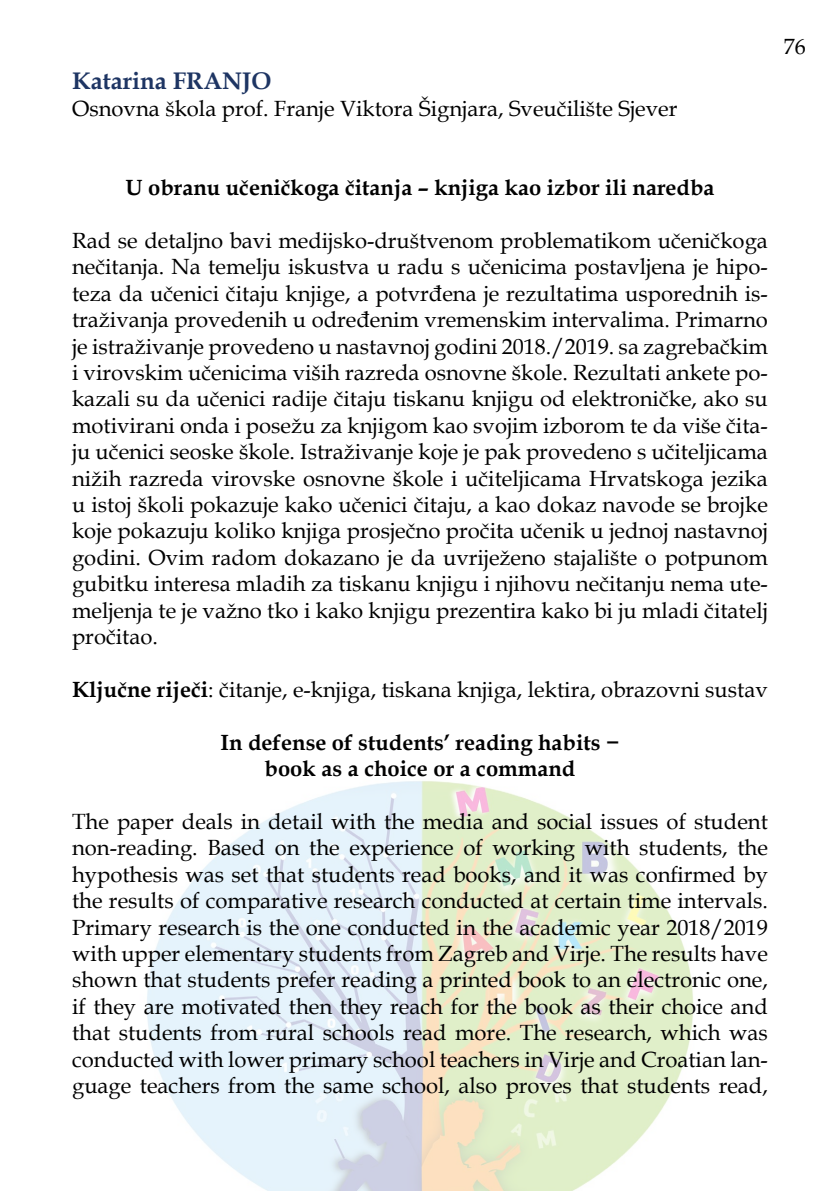
<style>
.page{position:relative;width:840px;height:1191px;background:#fff}
.page>*{position:absolute;margin:0;border:0;box-sizing:border-box;transform-origin:0 0}
.t1{font:700 24px "Book Antiqua";color:#1e3563}
.t2{font:22px/26.4px "Book Antiqua";color:#000;text-align:justify}
.t3{font:700 22px/26.4px "Book Antiqua";color:#000;text-align:center}
.s1{font-weight:700}
</style>
<div class="page">
<img style="left:147px;top:781px;width:547px;height:410px">
<p class="t1" style="left:72px;top:65px;width:201px">Katarina FRANJO</p>
<p class="t2" style="left:72px;top:95px;width:606px">Osnovna škola prof. Franje Viktora Šignjara, Sveučilište Sjever</p>
<p class="t2" style="left:783px;top:33px;width:23px">76</p>
<p class="t3" style="left:125px;top:174px;width:590px">U obranu učeničkoga čitanja – knjiga kao izbor ili naredba</p>
<p class="t2" style="left:72px;top:227px;width:697px">Rad se detaljno bavi medijsko-društvenom problematikom učeničkoga nečitanja. Na temelju iskustva u radu s učenicima postavljena je hipo&shy;teza da učenici čitaju knjige, a potvrđena je rezultatima usporednih is&shy;traživanja provedenih u određenim vremenskim intervalima. Primarno je istraživanje provedeno u nastavnoj godini 2018./2019. sa zagrebačkim i virovskim učenicima viših razreda osnovne škole. Rezultati ankete po&shy;kazali su da učenici radije čitaju tiskanu knjigu od elektroničke, ako su motivirani onda i posežu za knjigom kao svojim izborom te da više čita&shy;ju učenici seoske škole. Istraživanje koje je pak provedeno s učiteljicama nižih razreda virovske osnovne škole i učiteljicama Hrvatskoga jezika u istoj školi pokazuje kako učenici čitaju, a kao dokaz navode se brojke koje pokazuju koliko knjiga prosječno pročita učenik u jednoj nastavnoj godini. Ovim radom dokazano je da uvriježeno stajalište o potpunom gubitku interesa mladih za tiskanu knjigu i njihovu nečitanju nema ute&shy;meljenja te je važno tko i kako knjigu prezentira kako bi ju mladi čitatelj pročitao.</p>
<p class="t2" style="left:72px;top:675px;width:697px"><span class="s1">Ključne riječi</span>: čitanje, e-knjiga, tiskana knjiga, lektira, obrazovni sustav</p>
<p class="t3" style="left:220px;top:729px;width:400px">In defense of students’ reading habits − book as a choice or a command</p>
<p class="t2" style="left:72px;top:807px;width:697px">The paper deals in detail with the media and social issues of student non-reading. Based on the experience of working with students, the hypothesis was set that students read books, and it was confirmed by the results of comparative research conducted at certain time intervals.<br>Primary research is the one conducted in the academic year 2018/2019 with upper elementary students from Zagreb and Virje. The results have shown that students prefer reading a printed book to an electronic one, if they are motivated then they reach for the book as their choice and that students from rural schools read more. The research, which was conducted with lower primary school teachers in Virje and Croatian lan&shy;guage teachers from the same school, also proves that students read,</p>
</div>
